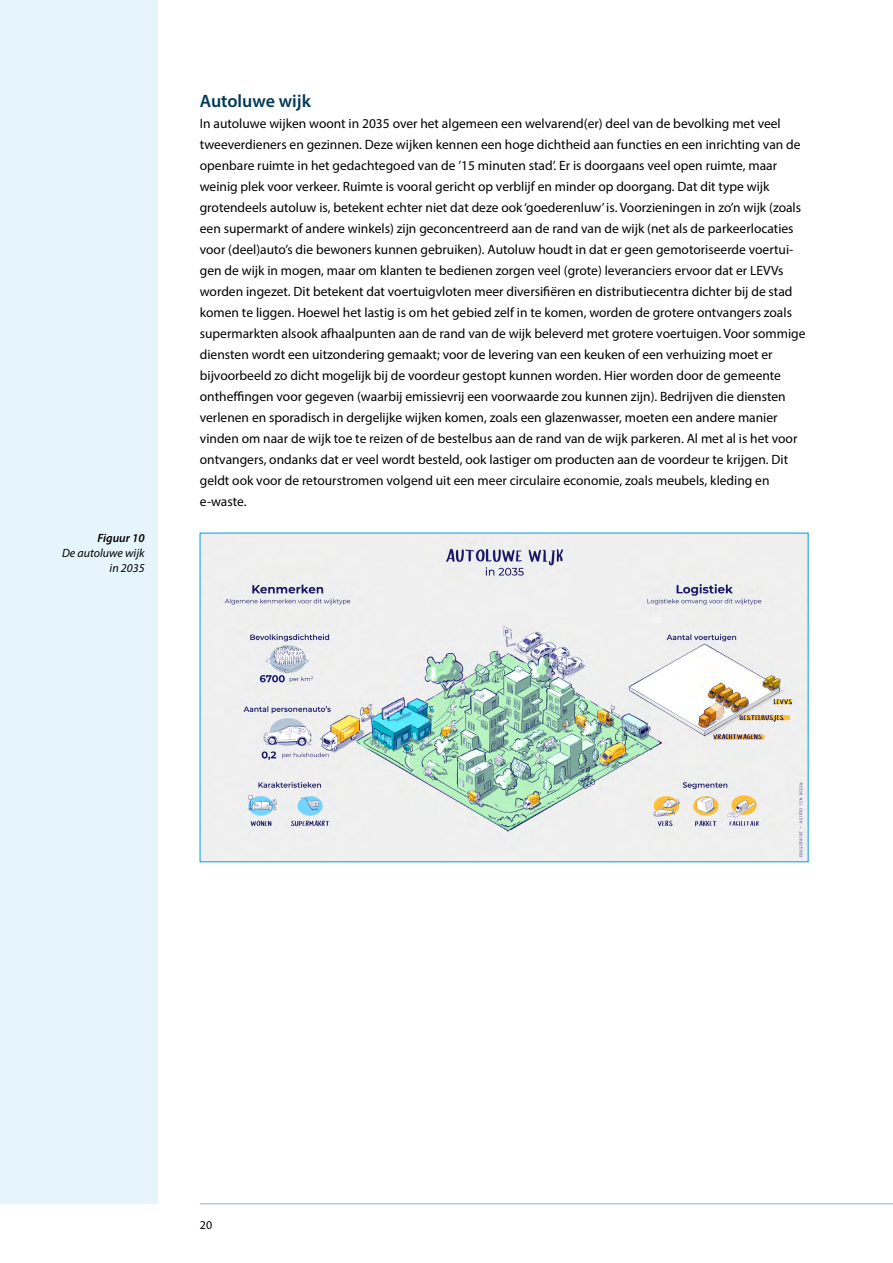
<style>
.page{position:relative;width:893px;height:1263px;background:#fff}
.page>*{position:absolute;margin:0;border:0;box-sizing:border-box;transform-origin:0 0}
.t1{font:600 18px "Myriad Pro";color:#013a57}
.t2{font:13.5px/21px "Myriad Pro";color:#000}
.t3{font:italic 12px/15px "Myriad Pro";color:#000;text-align:right}
.t4{font:italic 600 12px "Myriad Pro";color:#000}
.t5{font:12px "Myriad Pro";color:#000}
</style>
<div class="page">
<div style="left:0;top:0;width:157px;height:1203px;background:#e6f5fc"></div>
<hr style="left:200px;top:1203px;width:693px;height:1px;background:#9ab0bc">
<img style="left:202px;top:535px;width:604px;height:325px">
<p class="t4" style="left:97px;top:530px;width:49px">Figuur 10</p>
<p class="t3" style="left:62px;top:545px;width:84px">De autoluwe wijk in 2035</p>
<h1 class="t1" style="left:200px;top:90px;width:113px">Autoluwe wijk</h1>
<p class="t2" style="left:200px;top:113px;width:607px">In autoluwe wijken woont in 2035 over het algemeen een welvarend(er) deel van de bevolking met veel tweeverdieners en gezinnen. Deze wijken kennen een hoge dichtheid aan functies en een inrichting van de openbare ruimte in het gedachtegoed van de ’15 minuten stad’. Er is doorgaans veel open ruimte, maar weinig plek voor verkeer. Ruimte is vooral gericht op verblijf en minder op doorgang. Dat dit type wijk grotendeels autoluw is, betekent echter niet dat deze ook ‘goederenluw’ is. Voorzieningen in zo’n wijk (zoals een supermarkt of andere winkels) zijn geconcentreerd aan de rand van de wijk (net als de parkeerlocaties voor (deel)auto’s die bewoners kunnen gebruiken). Autoluw houdt in dat er geen gemotoriseerde voertui&shy;gen de wijk in mogen, maar om klanten te bedienen zorgen veel (grote) leveranciers ervoor dat er LEVVs worden ingezet. Dit betekent dat voertuigvloten meer diversifiëren en distributiecentra dichter bij de stad komen te liggen. Hoewel het lastig is om het gebied zelf in te komen, worden de grotere ontvangers zoals supermarkten alsook afhaalpunten aan de rand van de wijk beleverd met grotere voertuigen. Voor sommige diensten wordt een uitzondering gemaakt; voor de levering van een keuken of een verhuizing moet er bijvoorbeeld zo dicht mogelijk bij de voordeur gestopt kunnen worden. Hier worden door de gemeente ontheffingen voor gegeven (waarbij emissievrij een voorwaarde zou kunnen zijn). Bedrijven die diensten verlenen en sporadisch in dergelijke wijken komen, zoals een glazenwasser, moeten een andere manier vinden om naar de wijk toe te reizen of de bestelbus aan de rand van de wijk parkeren. Al met al is het voor ontvangers, ondanks dat er veel wordt besteld, ook lastiger om producten aan de voordeur te krijgen. Dit geldt ook voor de retourstromen volgend uit een meer circulaire economie, zoals meubels, kleding en e-waste.</p>
<p class="t5" style="left:200px;top:1218px;width:14px">20</p>
</div>
